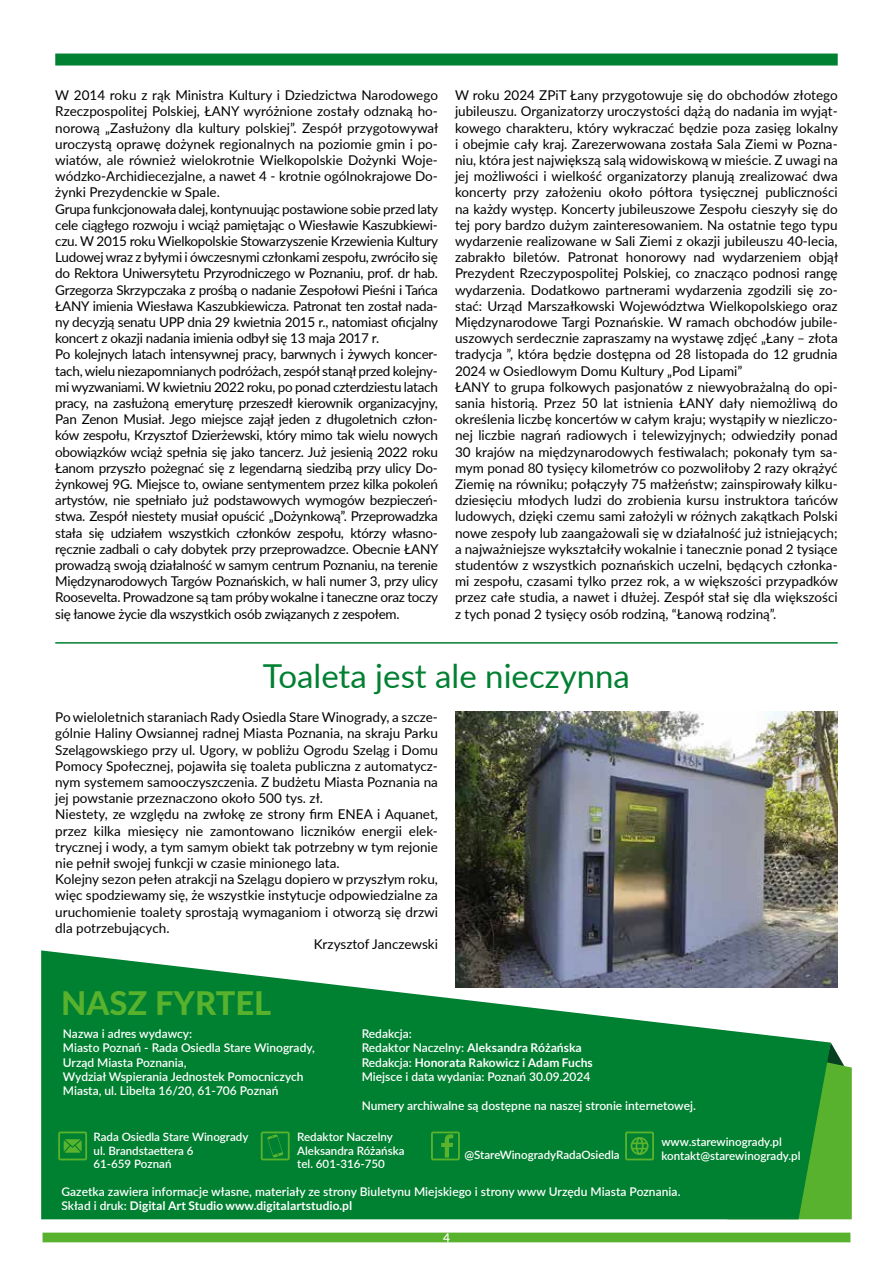
<style>
.page{position:relative;width:893px;height:1263px;background:#fff}
.page>*{position:absolute;margin:0;border:0;box-sizing:border-box;transform-origin:0 0}
.t1{font:33px "Lato";color:#008031}
.t2{font:800 32.7px "Lato";color:#58b22d}
.t3{font:13.5px/16.2px "Lato";color:#000}
.t4{font:13.5px/16.2px "Lato";letter-spacing:-.02em;color:#000}
.t5{font:600 12px/14.4px "Lato";color:#fff}
.t6{font:600 11.55px/13.8px "Lato";color:#fff}
.s1{font-weight:700}
</style>
<div class="page">
<div style="left:55px;top:54px;width:783px;height:12px;background:#008031"></div>
<div style="left:43px;top:1232px;width:807px;height:10px;background:#58b22d"></div>
<svg style="left:831px;top:1043px;width:21px;height:176px;background:#65b541"></svg>
<svg style="left:41px;top:950px;width:790px;height:269px;background:#1e8f48"></svg>
<svg style="left:261px;top:1131px;width:29px;height:29px"></svg>
<svg style="left:58px;top:1131px;width:29px;height:29px"></svg>
<svg style="left:625px;top:1131px;width:29px;height:29px"></svg>
<svg style="left:431px;top:1131px;width:29px;height:29px"></svg>
<img style="left:455px;top:711px;width:383px;height:277px">
<hr style="left:55px;top:642px;width:783px;height:2px;background:#008031">
<p class="t4" style="left:55px;top:87px;width:385px">W 2014 roku z rąk Ministra Kultury i Dziedzictwa Narodowego Rzeczpospolitej Polskiej, ŁANY wyróżnione zostały odznaką ho&shy;norową „Zasłużony dla kultury polskiej”. Zespół przygotowywał uroczystą oprawę dożynek regionalnych na poziomie gmin i po&shy;wiatów, ale również wielokrotnie Wielkopolskie Dożynki Woje&shy;wódzko-Archidiecezjalne, a nawet 4 - krotnie ogólnokrajowe Do&shy;żynki Prezydenckie w Spale.<br>Grupa funkcjonowała dalej, kontynuując postawione sobie przed laty cele ciągłego rozwoju i wciąż pamiętając o Wiesławie Kaszubkiewi&shy;czu. W 2015 roku Wielkopolskie Stowarzyszenie Krzewienia Kultury Ludowej wraz z byłymi i ówczesnymi członkami zespołu, zwróciło się do Rektora Uniwersytetu Przyrodniczego w Poznaniu, prof. dr hab.<br>Grzegorza Skrzypczaka z prośbą o nadanie Zespołowi Pieśni i Tańca ŁANY imienia Wiesława Kaszubkiewicza. Patronat ten został nada&shy;ny decyzją senatu UPP dnia 29 kwietnia 2015 r., natomiast oficjalny koncert z okazji nadania imienia odbył się 13 maja 2017 r.<br>Po kolejnych latach intensywnej pracy, barwnych i żywych koncer&shy;tach, wielu niezapomnianych podróżach, zespół stanął przed kolejny&shy;mi wyzwaniami. W kwietniu 2022 roku, po ponad czterdziestu latach pracy, na zasłużoną emeryturę przeszedł kierownik organizacyjny, Pan Zenon Musiał. Jego miejsce zajął jeden z długoletnich człon&shy;ków zespołu, Krzysztof Dzierżewski, który mimo tak wielu nowych obowiązków wciąż spełnia się jako tancerz. Już jesienią 2022 roku Łanom przyszło pożegnać się z legendarną siedzibą przy ulicy Do&shy;żynkowej 9G. Miejsce to, owiane sentymentem przez kilka pokoleń artystów, nie spełniało już podstawowych wymogów bezpieczeń&shy;stwa. Zespół niestety musiał opuścić „Dożynkową”. Przeprowadzka stała się udziałem wszystkich członków zespołu, którzy własno&shy;ręcznie zadbali o cały dobytek przy przeprowadzce. Obecnie ŁANY prowadzą swoją działalność w samym centrum Poznaniu, na terenie Międzynarodowych Targów Poznańskich, w hali numer 3, przy ulicy Roosevelta. Prowadzone są tam próby wokalne i taneczne oraz toczy się łanowe życie dla wszystkich osób związanych z zespołem.</p>
<p class="t3" style="left:455px;top:87px;width:385px">W roku 2024 ZPiT Łany przygotowuje się do obchodów złotego jubileuszu. Organizatorzy uroczystości dążą do nadania im wyjąt&shy;kowego charakteru, który wykraczać będzie poza zasięg lokalny i obejmie cały kraj. Zarezerwowana została Sala Ziemi w Pozna&shy;niu, która jest największą salą widowiskową w mieście. Z uwagi na jej możliwości i wielkość organizatorzy planują zrealizować dwa koncerty przy założeniu około półtora tysięcznej publiczności na każdy występ. Koncerty jubileuszowe Zespołu cieszyły się do tej pory bardzo dużym zainteresowaniem. Na ostatnie tego typu wydarzenie realizowane w Sali Ziemi z okazji jubileuszu 40-lecia, zabrakło biletów. Patronat honorowy nad wydarzeniem objął Prezydent Rzeczypospolitej Polskiej, co znacząco podnosi rangę wydarzenia. Dodatkowo partnerami wydarzenia zgodzili się zo&shy;stać: Urząd Marszałkowski Województwa Wielkopolskiego oraz Międzynarodowe Targi Poznańskie. W ramach obchodów jubile&shy;uszowych serdecznie zapraszamy na wystawę zdjęć „Łany – złota tradycja ”, która będzie dostępna od 28 listopada do 12 grudnia 2024 w Osiedlowym Domu Kultury „Pod Lipami”<br>ŁANY to grupa folkowych pasjonatów z niewyobrażalną do opi&shy;sania historią. Przez 50 lat istnienia ŁANY dały niemożliwą do określenia liczbę koncertów w całym kraju; wystąpiły w niezliczo&shy;nej liczbie nagrań radiowych i telewizyjnych; odwiedziły ponad 30 krajów na międzynarodowych festiwalach; pokonały tym sa&shy;mym ponad 80 tysięcy kilometrów co pozwoliłoby 2 razy okrążyć Ziemię na równiku; połączyły 75 małżeństw; zainspirowały kilku&shy;dziesięciu młodych ludzi do zrobienia kursu instruktora tańców ludowych, dzięki czemu sami założyli w różnych zakątkach Polski nowe zespoły lub zaangażowali się w działalność już istniejących; a najważniejsze wykształciły wokalnie i tanecznie ponad 2 tysiące studentów z wszystkich poznańskich uczelni, będących członka&shy;mi zespołu, czasami tylko przez rok, a w większości przypadków przez całe studia, a nawet i dłużej. Zespół stał się dla większości z tych ponad 2 tysięcy osób rodziną, “Łanową rodziną”.</p>
<h1 class="t1" style="left:263px;top:653px;width:368px">Toaleta jest ale nieczynna</h1>
<p class="t3" style="left:55px;top:708px;width:384px">Po wieloletnich staraniach Rady Osiedla Stare Winogrady, a szcze-</p>
<p class="t3" style="left:55px;top:725px;width:384px">gólnie Haliny Owsiannej radnej Miasta Poznania, na skraju Parku</p>
<p class="t3" style="left:55px;top:741px;width:384px">Szelągowskiego przy ul. Ugory, w pobliżu Ogrodu Szeląg i Domu</p>
<p class="t3" style="left:55px;top:757px;width:384px">Pomocy Społecznej, pojawiła się toaleta publiczna z automatycz-</p>
<p class="t3" style="left:55px;top:773px;width:384px">nym systemem samooczyszczenia. Z budżetu Miasta Poznania na</p>
<p class="t3" style="left:55px;top:789px;width:269px">jej powstanie przeznaczono około 500 tys. zł.</p>
<p class="t3" style="left:55px;top:806px;width:384px">Niestety, ze względu na zwłokę ze strony firm ENEA i Aquanet,</p>
<p class="t3" style="left:55px;top:822px;width:384px">przez kilka miesięcy nie zamontowano liczników energii elek-</p>
<p class="t3" style="left:55px;top:838px;width:384px">trycznej i wody, a tym samym obiekt tak potrzebny w tym rejonie</p>
<p class="t3" style="left:55px;top:854px;width:286px">nie pełnił swojej funkcji w czasie minionego lata.</p>
<p class="t3" style="left:55px;top:870px;width:384px">Kolejny sezon pełen atrakcji na Szelągu dopiero w przyszłym roku,</p>
<p class="t3" style="left:55px;top:887px;width:384px">więc spodziewamy się, że wszystkie instytucje odpowiedzialne za</p>
<p class="t3" style="left:55px;top:903px;width:384px">uruchomienie toalety sprostają wymaganiom i otworzą się drzwi</p>
<p class="t3" style="left:55px;top:919px;width:116px">dla potrzebujących.</p>
<p class="t3" style="left:314px;top:935px;width:126px">Krzysztof Janczewski</p>
<h2 class="t2" style="left:61px;top:978px;width:211px">NASZ FYRTEL</h2>
<p class="t5" style="left:63px;top:1025px;width:254px">Nazwa i adres wydawcy:<br>Miasto Poznań - Rada Osiedla Stare Winogrady, Urząd Miasta Poznania,<br>Wydział Wspierania Jednostek Pomocniczych Miasta, ul. Libelta 16/20, 61-706 Poznań</p>
<p class="t5" style="left:362px;top:1025px;width:233px">Redakcja:<br>Redaktor Naczelny: <span class="s1">Aleksandra Różańska </span>Redakcja: <span class="s1">Honorata Rakowicz i Adam Fuchs </span>Miejsce i data wydania: Poznań 30.09.2024</p>
<p class="t5" style="left:362px;top:1098px;width:336px">Numery archiwalne są dostępne na naszej stronie internetowej.</p>
<p class="t6" style="left:94px;top:1129px;width:156px">Rada Osiedla Stare Winogrady ul. Brandstaettera 6<br>61-659 Poznań</p>
<p class="t6" style="left:297px;top:1129px;width:109px">Redaktor Naczelny<br>Aleksandra Różańska tel. 601-316-750</p>
<p class="t6" style="left:465px;top:1148px;width:157px">@StareWinogradyRadaOsiedla</p>
<p class="t6" style="left:661px;top:1134px;width:141px">www.starewinogrady.pl kontakt@starewinogrady.pl</p>
<p class="t5" style="left:61px;top:1184px;width:621px">Gazetka zawiera informacje własne, materiały ze strony Biuletynu Miejskiego i strony www Urzędu Miasta Poznania.<br>Skład i druk: <span class="s1">Digital Art Studio www.digitalartstudio.pl</span></p>
<p class="t5" style="left:443px;top:1230px;width:8px">4</p>
</div>
